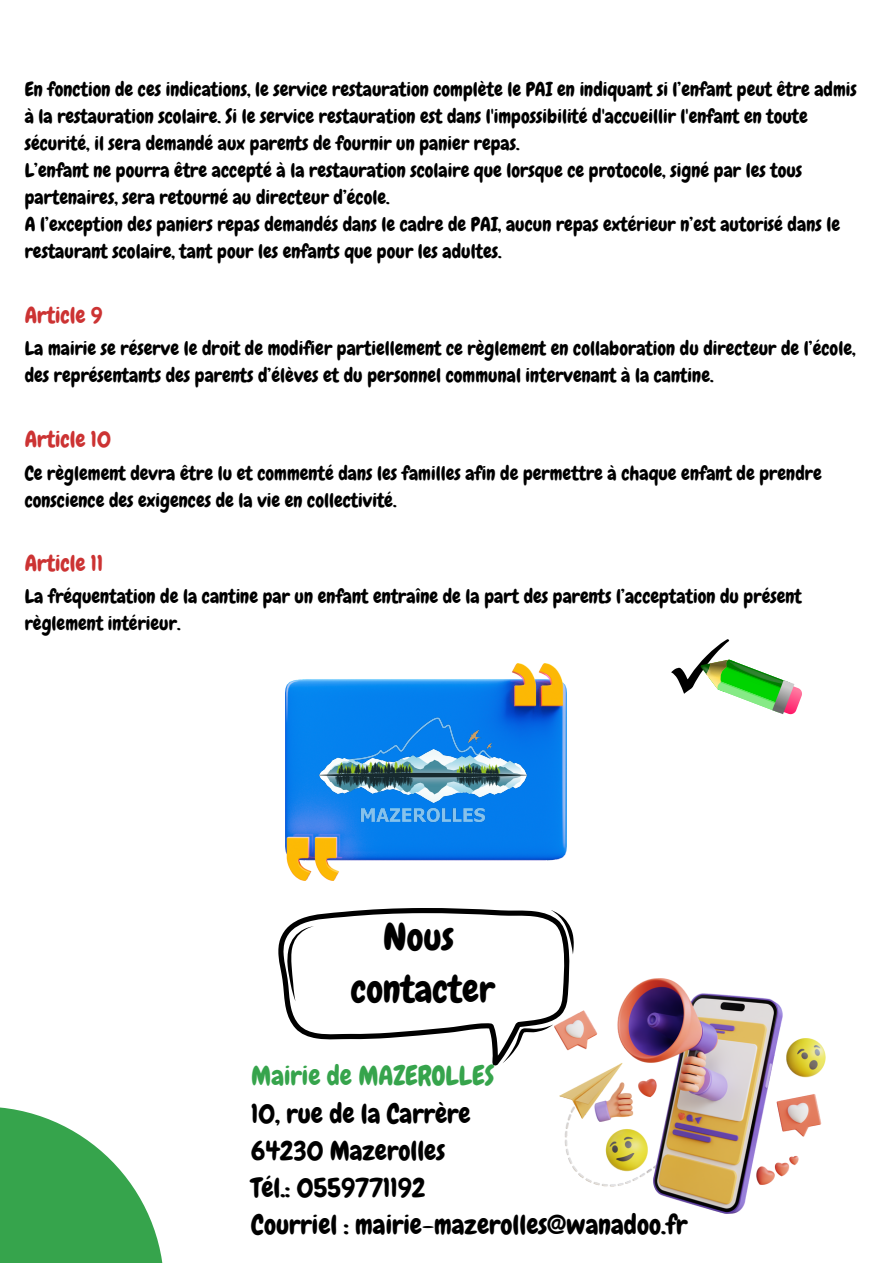
<style>
.page{position:relative;width:893px;height:1264px;background:#fff}
.page>*{position:absolute;margin:0;border:0;box-sizing:border-box;transform-origin:0 0}
.t1{font:37.5px "Chewy";color:#000}
.t2{font:27px "Chewy";color:#000}
.t3{font:27px "Chewy";color:#36a44c}
.t4{font:22.5px "Chewy";color:#c33}
.t5{font:19.5px/27px "Chewy";color:#000}
</style>
<div class="page">
<svg style="left:0;top:1107px;width:163px;height:155px"></svg>
<svg style="left:278px;top:908px;width:292px;height:158px"></svg>
<svg style="left:287px;top:926px;width:27px;height:75px"></svg>
<svg style="left:550px;top:909px;width:23px;height:45px"></svg>
<svg style="left:502px;top:1024px;width:51px;height:39px"></svg>
<svg style="left:671px;top:639px;width:131px;height:76px"></svg>
<img style="left:554px;top:978px;width:271px;height:235px">
<img style="left:286px;top:663px;width:280px;height:217px">
<img style="left:318px;top:709px;width:210px;height:120px">
<p class="t5" style="left:25px;top:76px;width:833px">En fonction de ces indications, le service restauration complète le PAI en indiquant si l’enfant peut être admis à la restauration scolaire. Si le service restauration est dans l'impossibilité d'accueillir l'enfant en toute sécurité, il sera demandé aux parents de fournir un panier repas.</p>
<p class="t5" style="left:25px;top:157px;width:779px">L’enfant ne pourra être accepté à la restauration scolaire que lorsque ce protocole, signé par les tous partenaires, sera retourné au directeur d’école.</p>
<p class="t5" style="left:25px;top:211px;width:816px">A l’exception des paniers repas demandés dans le cadre de PAI, aucun repas extérieur n’est autorisé dans le restaurant scolaire, tant pour les enfants que pour les adultes.</p>
<p class="t4" style="left:25px;top:300px;width:79px">Article 9</p>
<p class="t5" style="left:25px;top:335px;width:832px">La mairie se réserve le droit de modifier partiellement ce règlement en collaboration du directeur de l’école, des représentants des parents d’élèves et du personnel communal intervenant à la cantine.</p>
<p class="t4" style="left:25px;top:425px;width:88px">Article 10</p>
<p class="t5" style="left:25px;top:460px;width:798px">Ce règlement devra être lu et commenté dans les familles afin de permettre à chaque enfant de prendre conscience des exigences de la vie en collectivité.</p>
<p class="t4" style="left:25px;top:549px;width:80px">Article 11</p>
<p class="t5" style="left:25px;top:583px;width:778px">La fréquentation de la cantine par un enfant entraîne de la part des parents l’acceptation du présent règlement intérieur.</p>
<p class="t1" style="left:383px;top:913px;width:72px">Nous</p>
<p class="t1" style="left:351px;top:965px;width:145px">contacter</p>
<p class="t3" style="left:251px;top:1058px;width:244px">Mairie de MAZEROLLES</p>
<p class="t2" style="left:251px;top:1096px;width:221px">10, rue de la Carrère</p>
<p class="t2" style="left:251px;top:1133px;width:195px">64230 Mazerolles</p>
<p class="t2" style="left:251px;top:1170px;width:176px">Tél.: 0559771192</p>
<p class="t2" style="left:251px;top:1207px;width:437px">Courriel : mairie-mazerolles@wanadoo.fr</p>
</div>
